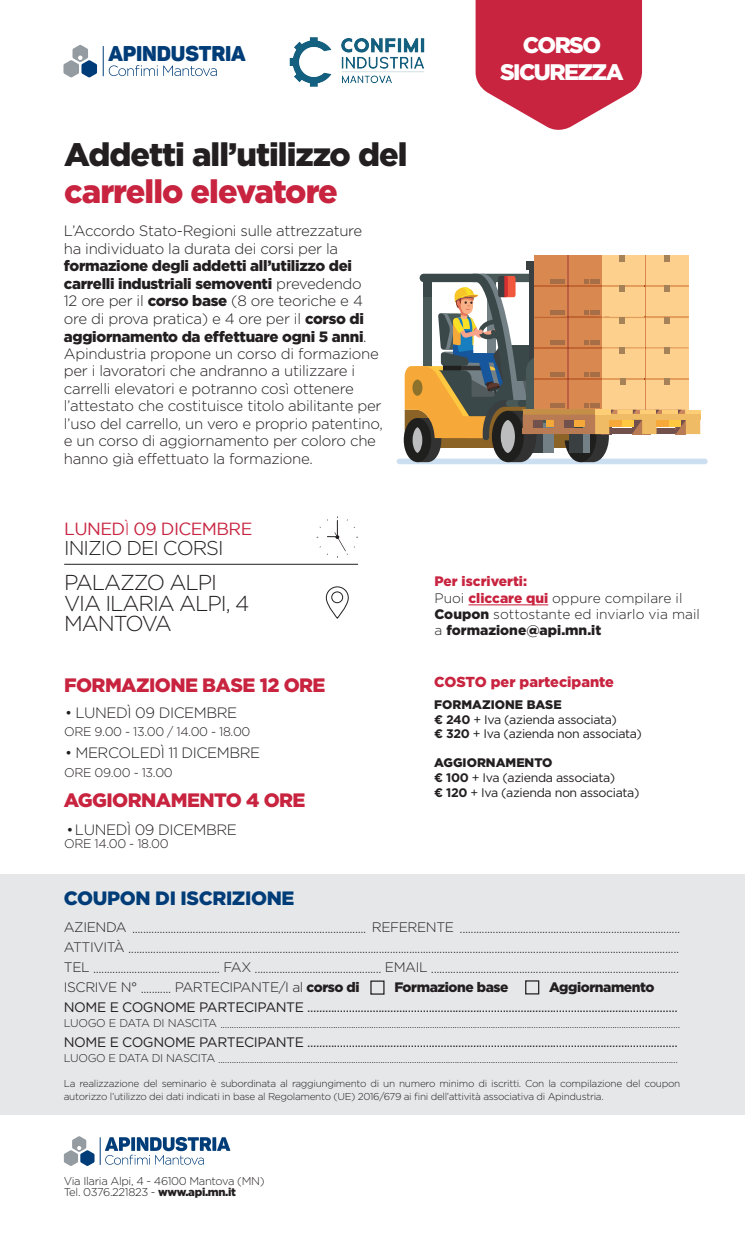
<style>
.page{position:relative;width:745px;height:1241px;background:#fff}
.page>*{position:absolute;margin:0;border:0;box-sizing:border-box;transform-origin:0 0}
.t1{font:900 32.5px/37.5px "Gotham";letter-spacing:-.03em;color:#231f20}
.t2{font:900 22.5px/27px "Gotham HTF";letter-spacing:-.07em;color:#fff;text-align:center}
.t3{font:300 21.62px/20.2px "Gotham";letter-spacing:-.05em;color:#231f20}
.t4{font:21.12px "Panton Black Caps";letter-spacing:-.01em;color:#003d78}
.t5{font:300 20px "Gotham";letter-spacing:-.05em;color:#231f20}
.t6{font:900 19.38px "Gotham";letter-spacing:-.03em;color:#c8233f}
.t7{font:900 19.38px "Gotham";letter-spacing:-.02em;color:#003d78}
.t8{font:17.5px "Gotham";letter-spacing:-.035em;color:#c8233f}
.t9{font:300 15px/17.5px "Gotham";letter-spacing:-.02em;color:#231f20}
.t10{font:300 15px "Gotham HTF";letter-spacing:-.03em;color:#231f20}
.t11{font:900 14.5px "Gotham";color:#c8233f}
.t12{font:300 13.75px/20px "Gotham";letter-spacing:-.03em;color:#231f20}
.t13{font:13.75px "Gotham";letter-spacing:-.03em;color:#231f20}
.t14{font:300 13.75px/16.5px "Gotham";color:#231f20}
.t15{font:900 13.75px "Gotham";letter-spacing:-.03em;color:#231f20}
.t16{font:300 12.5px "Gotham";letter-spacing:-.03em;color:#231f20}
.t17{font:12.38px/14.6px "Gotham";letter-spacing:-.03em;color:#231f20}
.t18{font:300 11.25px "Gotham";letter-spacing:-.03em;color:#231f20}
.t19{font:300 10px/12.5px "Gotham";letter-spacing:-.03em;color:#231f20}
.s1{color:#c8233f}
.s2{font-weight:900}
.s3{font-weight:300}
.s4{font-family:"Gotham"}
.s5{font-weight:900;color:#c8233f}
.s6{font-weight:700}
</style>
<div class="page">
<svg style="left:475px;top:0;width:166px;height:130px"></svg>
<div style="left:0;top:873px;width:744px;height:241px;background:#e6e7e9"></div>
<div style="left:370px;top:980px;width:14px;height:14px;border:1px solid #231f20"></div>
<div style="left:524px;top:980px;width:15px;height:14px;border:1px solid #231f20"></div>
<svg style="left:100px;top:1136px;width:130px;height:28px"></svg>
<svg style="left:64px;top:1136px;width:30px;height:29px"></svg>
<hr style="left:64px;top:564px;width:294px;height:1px;background:#231f20">
<svg style="left:325px;top:586px;width:24px;height:32px"></svg>
<svg style="left:327px;top:516px;width:20px;height:41px"></svg>
<div style="left:526px;top:261px;width:16px;height:9px;background:#3a3f41"></div>
<div style="left:642px;top:255px;width:46px;height:62px;background:#fdd18d"></div>
<svg style="left:664px;top:255px;width:4px;height:7px"></svg>
<div style="left:534px;top:255px;width:32px;height:62px;background:#d9894f"></div>
<div style="left:595px;top:255px;width:49px;height:62px;background:#fdd18d"></div>
<div style="left:569px;top:255px;width:32px;height:62px;background:#d9894f"></div>
<svg style="left:619px;top:255px;width:5px;height:7px"></svg>
<svg style="left:396px;top:274px;width:311px;height:190px"></svg>
<div style="left:594px;top:409px;width:16px;height:5px;background:#fece77"></div>
<div style="left:620px;top:420px;width:13px;height:6px;background:#fec941"></div>
<div style="left:608px;top:420px;width:13px;height:6px;background:#f6a938"></div>
<div style="left:668px;top:420px;width:12px;height:6px;background:#fec941"></div>
<div style="left:656px;top:420px;width:12px;height:6px;background:#f6a938"></div>
<hr style="left:103px;top:46px;width:1px;height:30px;background:#003d78">
<svg style="left:63px;top:45px;width:34px;height:32px"></svg>
<svg style="left:109px;top:65px;width:108px;height:11px"></svg>
<img style="left:289px;top:37px;width:136px;height:50px">
<hr style="left:468px;top:604px;width:80px;height:1px;background:#c8233f">
<h3 class="t4" style="left:108px;top:40px;width:139px">APINDUSTRIA</h3>
<h2 class="t2" style="left:500px;top:31px;width:125px">CORSO<br>SICUREZZA</h2>
<p class="t1" style="left:64px;top:135px;width:344px">Addetti all’utilizzo del <span class="s1">carrello elevatore</span></p>
<p class="t9" style="left:64px;top:222px;width:300px;line-height:17.1px">L’Accordo Stato-Regioni sulle attrezzature ha individuato la durata dei corsi per la <span class="s2">formazione degli addetti all’utilizzo dei</span></p>
<p class="t9" style="left:64px;top:274px;width:320px"><span class="s2">carrelli industriali semoventi</span> prevedendo<br>12 ore per il <span class="s2">corso base</span> (8 ore teoriche e 4 ore di prova pratica) e 4 ore per il <span class="s2">corso di aggiornamento da effettuare ogni 5 anni</span>.<br>Apindustria propone un corso di formazione per i lavoratori che andranno a utilizzare i carrelli elevatori e potranno così ottenere l’attestato che costituisce titolo abilitante per l’uso del carrello, un vero e proprio patentino, e un corso di aggiornamento per coloro che hanno già effettuato la formazione.</p>
<p class="t8" style="left:64px;top:519px;width:189px">LUNED<span class="s3">Ì</span> 09 DICEMBRE</p>
<p class="t5" style="left:64px;top:535px;width:161px">INIZIO DEI CORSI</p>
<p class="t3" style="left:64px;top:571px;width:187px">PALAZZO ALPI<br>VIA ILARIA ALPI, 4<br>MANTOVA</p>
<p class="t6" style="left:64px;top:671px;width:263px">FORMAZIONE BASE 12 ORE</p>
<p class="t10" style="left:65px;top:704px;width:173px"><span class="s4">•</span> LUNEDÌ 09 DICEMBRE</p>
<p class="t16" style="left:64px;top:723px;width:187px">ORE 9.00 - 13.00 / 14.00 - 18.00</p>
<p class="t10" style="left:65px;top:744px;width:196px"><span class="s4">•</span> MERCOLEDÌ 11 DICEMBRE</p>
<p class="t16" style="left:64px;top:764px;width:110px">ORE 09.00 - 13.00</p>
<p class="t6" style="left:64px;top:786px;width:243px">AGGIORNAMENTO 4 ORE</p>
<p class="t10" style="left:66px;top:820px;width:172px"><span class="s4">•</span>LUNEDÌ 09 DICEMBRE</p>
<p class="t16" style="left:64px;top:835px;width:106px">ORE 14.00 - 18.00</p>
<p class="t7" style="left:64px;top:885px;width:232px">COUPON DI ISCRIZIONE</p>
<p class="t14" style="left:434px;top:572px;width:267px"><span class="s5">Per iscriverti:<br></span>Puoi <span class="s5">cliccare qui</span> oppure compilare il<br><span class="s2">Coupon</span> sottostante ed inviarlo via mail a <span class="s2">formazione@api.mn.it</span></p>
<p class="t11" style="left:434px;top:672px;width:181px">COSTO per partecipante</p>
<p class="t17" style="left:434px;top:697px;width:209px"><span class="s2">FORMAZIONE BASE<br></span><span class="s6">€ 240</span> + Iva (azienda associata)<br><span class="s6">€ 320</span> + Iva (azienda non associata)</p>
<p class="t17" style="left:434px;top:755px;width:206px"><span class="s2">AGGIORNAMENTO<br></span><span class="s6">€ 100</span> + Iva (azienda associata)<br><span class="s6">€ 120</span> + Iva (azienda non associata)</p>
<p class="t12" style="left:64px;top:918px;width:617px">AZIENDA ..................................................................................... REFERENTE ................................................................................<br>ATTIVITÀ ........................................................................................................................................................................................................</p>
<p class="t12" style="left:64px;top:958px;width:616px">TEL .............................................. FAX .............................................. EMAIL ..........................................................................................</p>
<p class="t12" style="left:64px;top:976px;width:297px">ISCRIVE N° ........... PARTECIPANTE/I al <span class="s2">corso di</span></p>
<p class="t15" style="left:394px;top:977px;width:116px">Formazione base</p>
<p class="t15" style="left:548px;top:977px;width:107px">Aggiornamento</p>
<p class="t13" style="left:64px;top:998px;width:615px">NOME E COGNOME PARTECIPANTE .............................................................................................................................</p>
<p class="t18" style="left:64px;top:1017px;width:617px">LUOGO E DATA DI NASCITA ............................................................................................................................................................................................................</p>
<p class="t13" style="left:64px;top:1033px;width:615px">NOME E COGNOME PARTECIPANTE .............................................................................................................................</p>
<p class="t18" style="left:64px;top:1052px;width:615px">LUOGO E DATA DI NASCITA ............................................................................................................................................................................................................</p>
<p class="t19" style="left:64px;top:1076px;width:617px">La realizzazione del seminario è subordinata al raggiungimento di un numero minimo di iscritti. Con la compilazione del coupon autorizzo l’utilizzo dei dati indicati in base al Regolamento (UE) 2016/679 ai fini dell’attività associativa di Apindustria.</p>
<p class="t18" style="left:64px;top:1173px;width:202px">Via Ilaria Alpi, 4 - 46100 Mantova (MN)</p>
<p class="t18" style="left:64px;top:1184px;width:174px">Tel. 0376.221823 - <span class="s2">www.api.mn.it</span></p>
</div>
